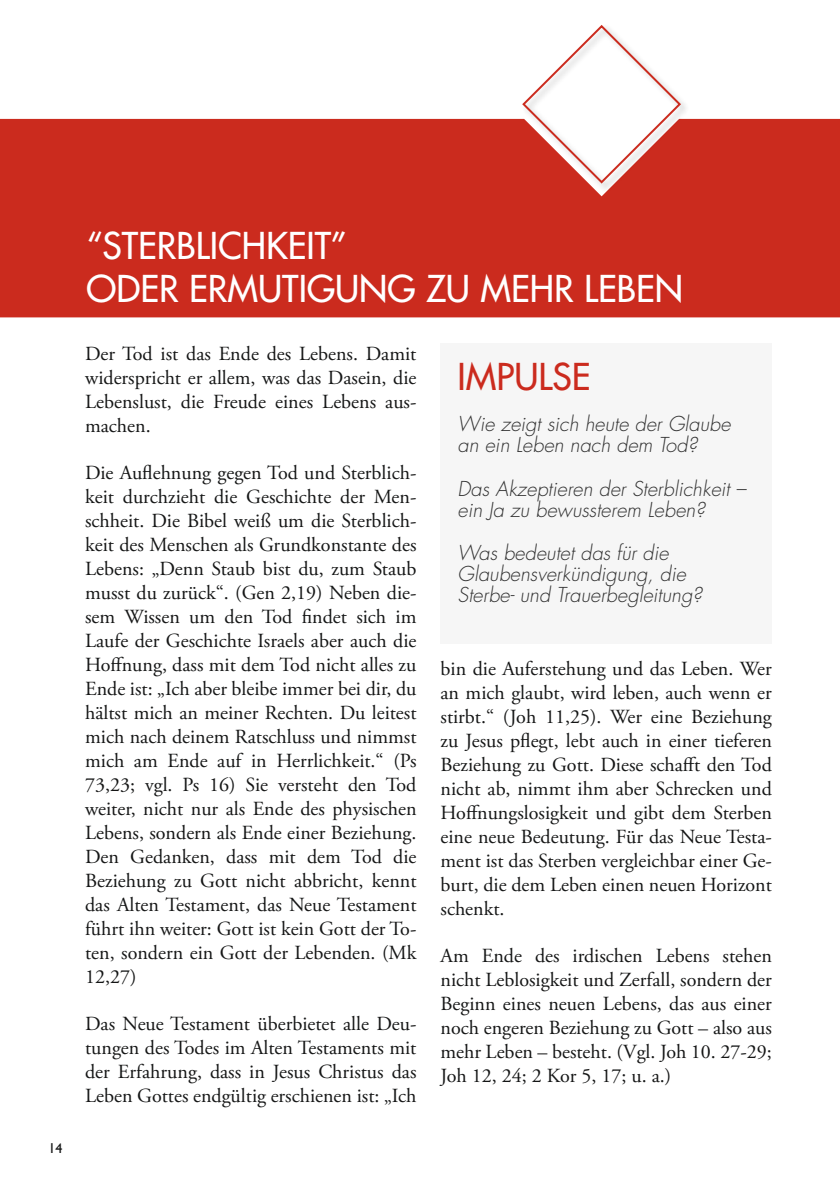
<style>
.page{position:relative;width:840px;height:1191px;background:#fff}
.page>*{position:absolute;margin:0;border:0;box-sizing:border-box;transform-origin:0 0}
.t1{font:500 36px/43.2px "Futura Std";color:#fff}
.t2{font:500 36px "Futura Std";color:#cb2b1e}
.t3{font:20px/24px "Adobe Garamond Pro";color:#151616;text-align:justify}
.t4{font:italic 300 20px/21px "Futura";color:#323232}
.t5{font:14px "Gill Sans";color:#151616}
</style>
<div class="page">
<div style="left:0;top:119px;width:839px;height:198px;background:#cb2b1e"></div>
<div style="left:519px;top:23px;width:170px;height:169px;background:#151616;opacity:.27"></div>
<svg style="left:520px;top:23px;width:162px;height:162px"></svg>
<div style="left:440px;top:343px;width:331px;height:300px;background:#f6f6f6"></div>
<p class="t5" style="left:48px;top:1140px;width:15px">14</p>
<h1 class="t1" style="left:86px;top:224px;width:262px;text-indent:179px">KEIT”<br>ODE R ERMUTIGUNG</h1>
<h1 class="t1" style="left:86px;top:224px;width:127px">“STERBLICH</h1>
<h1 class="t1" style="left:426px;top:267px;width:79px">ZU MEH</h1>
<h1 class="t1" style="left:554px;top:267px;width:104px">R LEBEN</h1>
<p class="t3" style="left:85px;top:343px;width:332px">Der Tod ist das Ende des Lebens. Damit widerspricht er allem, was das Dasein, die Lebenslust, die Freude eines Lebens aus&shy;machen.</p>
<p class="t3" style="left:85px;top:461px;width:333px">Die Auflehnung gegen Tod und Sterblich&shy;keit durchzieht die Geschichte der Men&shy;schheit. Die Bibel weiß um die Sterblich&shy;keit des Menschen als Grundkonstante des Lebens: „Denn Staub bist du, zum Staub musst du zurück“. (Gen 2,19) Neben die&shy;sem Wissen um den Tod findet sich im Laufe der Geschichte Israels aber auch die Hoffnung, dass mit dem Tod nicht alles zu Ende ist: „Ich aber bleibe immer bei dir, du hältst mich an meiner Rechten. Du leitest mich nach deinem Ratschluss und nimmst mich am Ende auf in Herrlichkeit.“ (Ps 73,23; vgl. Ps 16) Sie versteht den Tod weiter, nicht nur als Ende des physischen Lebens, sondern als Ende einer Beziehung.<br>Den Gedanken, dass mit dem Tod die Beziehung zu Gott nicht abbricht, kennt das Alten Testament, das Neue Testament führt ihn weiter: Gott ist kein Gott der To&shy;ten, sondern ein Gott der Lebenden. (Mk 12,27)</p>
<p class="t3" style="left:85px;top:1012px;width:333px">Das Neue Testament überbietet alle Deu&shy;tungen des Todes im Alten Testaments mit der Erfahrung, dass in Jesus Christus das Leben Gottes endgültig erschienen ist: „Ich</p>
<h1 class="t2" style="left:457px;top:354px;width:76px">IMPULSE</h1>
<p class="t4" style="left:457px;top:413px;width:274px">Wie zeigt sich heute der Glaube an ein Leben nach dem Tod?</p>
<p class="t4" style="left:457px;top:478px;width:290px">Das Akzeptieren der Sterblichkeit – ein Ja zu bewussterem Leben?</p>
<p class="t4" style="left:457px;top:543px;width:246px">Was bedeutet das für die<br>Glaubensverkündigung, die<br>Sterbe- und Trauerbegleitung?</p>
<p class="t3" style="left:440px;top:657px;width:333px">bin die Auferstehung und das Leben. Wer an mich glaubt, wird leben, auch wenn er stirbt.“ (Joh 11,25). Wer eine Beziehung zu Jesus pflegt, lebt auch in einer tieferen Beziehung zu Gott. Diese schafft den Tod nicht ab, nimmt ihm aber Schrecken und Hoffnungslosigkeit und gibt dem Sterben eine neue Bedeutung. Für das Neue Testa&shy;ment ist das Sterben vergleichbar einer Ge&shy;burt, die dem Leben einen neuen Horizont schenkt.</p>
<p class="t3" style="left:440px;top:944px;width:333px">Am Ende des irdischen Lebens stehen nicht Leblosigkeit und Zerfall, sondern der Beginn eines neuen Lebens, das aus einer noch engeren Beziehung zu Gott – also aus mehr Leben – besteht. (Vgl. Joh 10. 27-29; Joh 12, 24; 2 Kor 5, 17; u. a.)</p>
</div>
